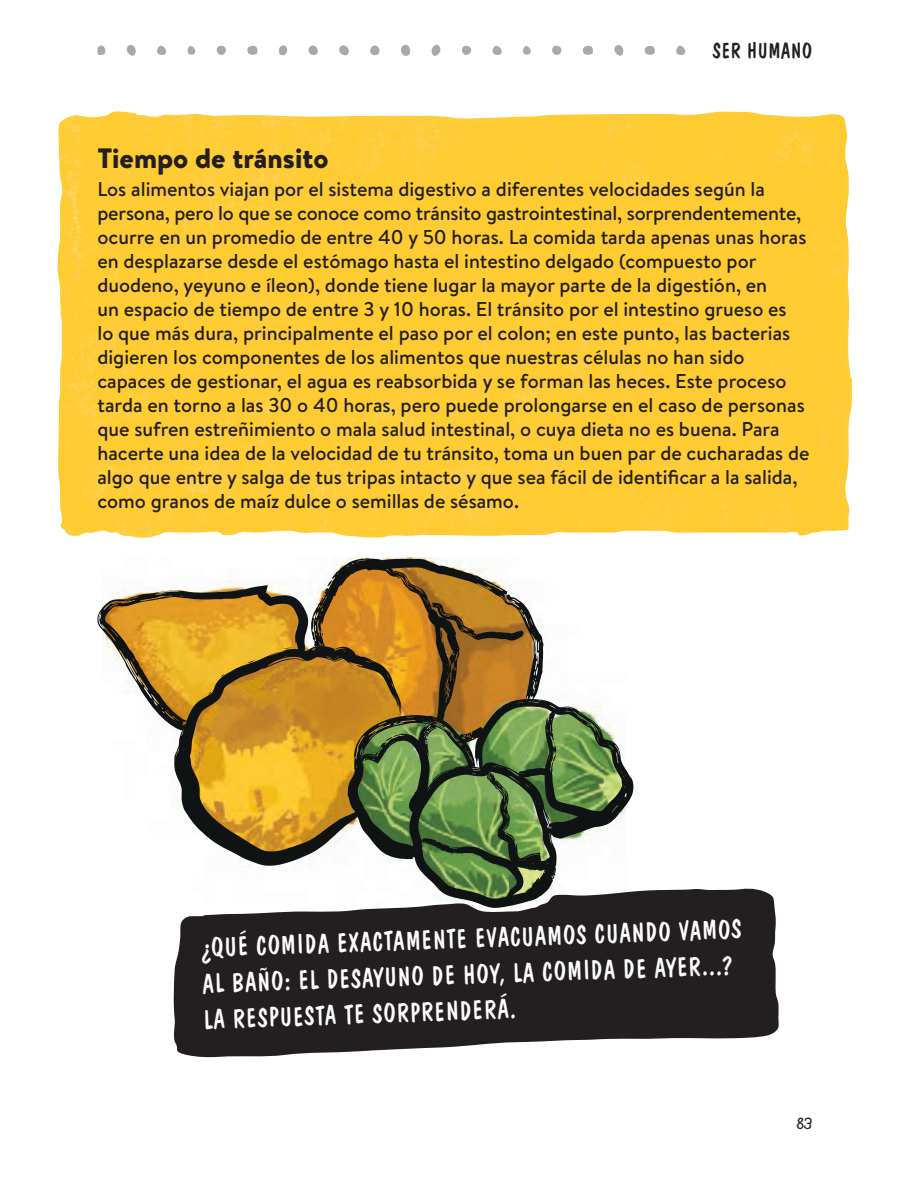
<style>
.page{position:relative;width:912px;height:1191px;background:#fff}
.page>*{position:absolute;margin:0;border:0;box-sizing:border-box;transform-origin:0 0}
.t1{font:900 28px "Brandon Text";color:#231f20}
.t2{font:27px/36px "Dom Casual Std";color:#fcfcfc;scale:.9 1}
.t3{font:22px "Dom Casual Std";color:#231f20;scale:.9 1}
.t4{font:500 20px/24px "Brandon Text";color:#231f20}
.t5{font:20px "Noyh A Hand Menu Script";color:#231f20}
</style>
<div class="page">
<img style="left:57px;top:112px;width:794px;height:426px">
<svg style="left:97px;top:558px;width:536px;height:329px"></svg>
<div style="left:127px;top:45px;width:9px;height:11px;background:#a8a9ad;border-radius:4px"></div>
<div style="left:614px;top:45px;width:9px;height:11px;background:#a8a9ad;border-radius:4px"></div>
<svg style="left:97px;top:45px;width:8px;height:10px"></svg>
<div style="left:157px;top:46px;width:9px;height:9px;background:#a8a9ad;border-radius:4px"></div>
<svg style="left:675px;top:46px;width:10px;height:9px"></svg>
<div style="left:492px;top:46px;width:9px;height:9px;background:#a8a9ad;border-radius:4px"></div>
<div style="left:187px;top:46px;width:8px;height:9px;background:#a8a9ad;border-radius:4px"></div>
<div style="left:522px;top:46px;width:8px;height:9px;background:#a8a9ad;border-radius:4px"></div>
<div style="left:216px;top:46px;width:10px;height:9px;background:#a8a9ad;border-radius:50%"></div>
<div style="left:552px;top:46px;width:9px;height:9px;background:#a8a9ad;border-radius:50%"></div>
<div style="left:461px;top:46px;width:10px;height:9px;background:#a8a9ad;border-radius:50%"></div>
<svg style="left:247px;top:46px;width:10px;height:9px"></svg>
<svg style="left:644px;top:46px;width:10px;height:9px"></svg>
<svg style="left:583px;top:46px;width:10px;height:9px"></svg>
<svg style="left:279px;top:45px;width:8px;height:10px"></svg>
<svg style="left:308px;top:45px;width:10px;height:10px"></svg>
<div style="left:339px;top:45px;width:10px;height:10px;background:#a8a9ad;border-radius:4px"></div>
<div style="left:370px;top:45px;width:9px;height:10px;background:#a8a9ad;border-radius:50%"></div>
<svg style="left:401px;top:45px;width:9px;height:11px"></svg>
<svg style="left:431px;top:45px;width:9px;height:11px"></svg>
<svg style="left:173px;top:887px;width:605px;height:170px;background:#454242"></svg>
<p class="t3" style="left:712px;top:38px;width:112px">SER HUMANO</p>
<h1 class="t1" style="left:97px;top:138px;width:232px">Tiempo de tránsito</h1>
<p class="t4" style="left:97px;top:176px;width:713px">Los alimentos viajan por el sistema digestivo a diferentes velocidades según la persona, pero lo que se conoce como tránsito gastrointestinal, sorprendentemente, ocurre en un promedio de entre 40 y 50 horas. La comida tarda apenas unas horas en desplazarse desde el estómago hasta el intestino delgado (compuesto por duodeno, yeyuno e íleon), donde tiene lugar la mayor parte de la digestión, en<br>un espacio de tiempo de entre 3 y 10 horas. El tránsito por el intestino grueso es<br>lo que más dura, principalmente el paso por el colon; en este punto, las bacterias digieren los componentes de los alimentos que nuestras células no han sido capaces de gestionar, el agua es reabsorbida y se forman las heces. Este proceso tarda en torno a las 30 o 40 horas, pero puede prolongarse en el caso de personas que sufren estreñimiento o mala salud intestinal, o cuya dieta no es buena. Para hacerte una idea de la velocidad de tu tránsito, toma un buen par de cucharadas de algo que entre y salga de tus tripas intacto y que sea fácil de identificar a la salida, como granos de maíz dulce o semillas de sésamo.</p>
<h2 class="t2" style="left:200px;top:929px;width:602px;rotate:-2deg">¿QUÉ COMIDA EXACTAMENTE EVACUAMOS CUANDO VAMOS<br>AL BAÑO: EL DESAYUNO DE HOY, LA COMIDA DE AYER...?<br>LA RESPUESTA TE SORPRENDERÁ.</h2>
<p class="t5" style="left:796px;top:1110px;width:17px">83</p>
</div>
